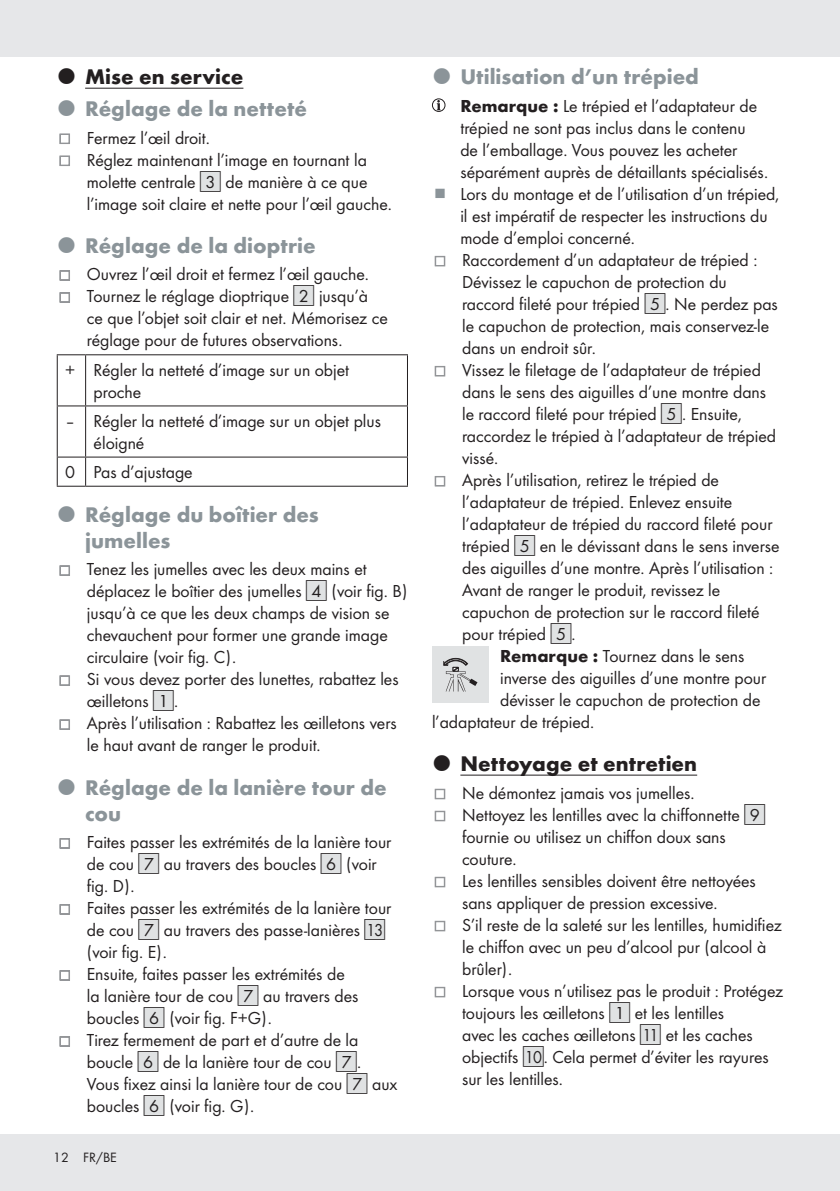
<style>
.page{position:relative;width:840px;height:1191px;background:#fff}
.page>*{position:absolute;margin:0;border:0;box-sizing:border-box;transform-origin:0 0}
.t1{font:700 22px/26px "Futura";color:#8b9499}
.t2{font:700 22px "Futura";color:#231f20}
.t3{font:18px/22px "Futura Boo";color:#231f20}
.t4{font:14px "Futura Boo";color:#231f20}
.s1{font-family:"IMP Lidl Num Box";font-size:15.8px;color:#e0e2e3}
.s2{font-family:"IMP Lidl Num Box";font-size:15.8px}
.s3{font-family:"Futura";font-weight:700}
</style>
<div class="page">
<div style="left:0;top:0;width:839px;height:57px;background:#e6e7e9"></div>
<div style="left:0;top:1134px;width:839px;height:57px;background:#e6e7e9"></div>
<hr style="left:85px;top:88px;width:158px;height:1px;background:#231f20">
<svg style="left:57px;top:354px;width:29px;height:1px"></svg>
<hr style="left:57px;top:355px;width:1px;height:50px;background:#231f20">
<hr style="left:86px;top:354px;width:322px;height:1px;background:#231f20">
<hr style="left:85px;top:355px;width:1px;height:50px;background:#231f20">
<hr style="left:407px;top:355px;width:1px;height:50px;background:#231f20">
<svg style="left:57px;top:405px;width:29px;height:1px"></svg>
<hr style="left:57px;top:406px;width:1px;height:50px;background:#231f20">
<hr style="left:86px;top:405px;width:322px;height:1px;background:#231f20">
<hr style="left:85px;top:406px;width:1px;height:50px;background:#231f20">
<hr style="left:407px;top:406px;width:1px;height:50px;background:#231f20">
<hr style="left:86px;top:456px;width:322px;height:1px;background:#231f20">
<svg style="left:407px;top:457px;width:1px;height:29px"></svg>
<svg style="left:57px;top:456px;width:29px;height:31px"></svg>
<hr style="left:86px;top:486px;width:322px;height:1px;background:#231f20">
<hr style="left:460px;top:774px;width:236px;height:1px;background:#231f20">
<div style="left:432px;top:98px;width:13px;height:14px;border:1px solid #231f20;border-radius:50%"></div>
<svg style="left:436px;top:100px;width:4px;height:10px"></svg>
<div style="left:432px;top:646px;width:56px;height:57px;background:#e0e2e3"></div>
<svg style="left:443px;top:658px;width:34px;height:33px"></svg>
<p class="t2" style="left:85px;top:61px;width:160px">Mise en service</p>
<p class="t1" style="left:85px;top:94px;width:223px">Réglage de la netteté</p>
<p class="t3" style="left:87px;top:126px;width:306px">Fermez l’œil droit.<br>Réglez maintenant l’image en tournant la molette centrale <span class="s1">[</span><span class="s2">3]</span> de manière à ce que l’image soit claire et nette pour l’œil gauche.</p>
<p class="t1" style="left:85px;top:230px;width:232px">Réglage de la dioptrie</p>
<p class="t3" style="left:87px;top:262px;width:302px">Ouvrez l’œil droit et fermez l’œil gauche.<br>Tournez le réglage dioptrique <span class="s1">[</span><span class="s2">2]</span> jusqu’à ce que l’objet soit clair et net. Mémorisez ce réglage pour de futures observations.</p>
<p class="t3" style="left:94px;top:358px;width:257px;text-indent:-28px">+ Régler la netteté d’image sur un objet proche</p>
<p class="t3" style="left:94px;top:409px;width:289px;text-indent:-28px">– Régler la netteté d’image sur un objet plus éloigné</p>
<p class="t3" style="left:65px;top:460px;width:129px">0 Pas d’ajustage</p>
<p class="t1" style="left:85px;top:500px;width:235px">Réglage du boîtier des jumelles</p>
<p class="t3" style="left:87px;top:557px;width:322px">Tenez les jumelles avec les deux mains et déplacez le boîtier des jumelles <span class="s1">[</span><span class="s2">4]</span> (voir fig. B) jusqu’à ce que les deux champs de vision se chevauchent pour former une grande image circulaire (voir fig. C).<br>Si vous devez porter des lunettes, rabattez les œilletons <span class="s1">[</span><span class="s2">1]</span>.<br>Après l’utilisation : Rabattez les œilletons vers le haut avant de ranger le produit.</p>
<p class="t1" style="left:85px;top:772px;width:303px">Réglage de la lanière tour de cou</p>
<p class="t3" style="left:87px;top:830px;width:312px">Faites passer les extrémités de la lanière tour de cou <span class="s1">[</span><span class="s2">7]</span> au travers des boucles <span class="s1">[</span><span class="s2">6]</span> (voir fig. D).<br>Faites passer les extrémités de la lanière tour de cou <span class="s1">[</span><span class="s2">7]</span> au travers des passe-lanières <span class="s1">[</span><span class="s2">13] </span>(voir fig. E).<br>Ensuite, faites passer les extrémités de<br>la lanière tour de cou <span class="s1">[</span><span class="s2">7]</span> au travers des boucles <span class="s1">[</span><span class="s2">6]</span> (voir fig. F+G).<br>Tirez fermement de part et d’autre de la boucle <span class="s1">[</span><span class="s2">6]</span> de la lanière tour de cou <span class="s1">[</span><span class="s2">7]</span>.<br>Vous fixez ainsi la lanière tour de cou <span class="s1">[</span><span class="s2">7]</span> aux boucles <span class="s1">[</span><span class="s2">6]</span> (voir fig. G).</p>
<p class="t4" style="left:53px;top:1147px;width:65px">12 FR/BE</p>
<p class="t1" style="left:460px;top:62px;width:240px">Utilisation d’un trépied</p>
<p class="t3" style="left:460px;top:94px;width:298px"><span class="s3">Remarque :</span> Le trépied et l’adaptateur de</p>
<p class="t3" style="left:460px;top:116px;width:287px">trépied ne sont pas inclus dans le contenu</p>
<p class="t3" style="left:460px;top:138px;width:278px">de l’emballage. Vous pouvez les acheter</p>
<p class="t3" style="left:460px;top:160px;width:309px">séparément auprès de détaillants spécialisés.</p>
<p class="t3" style="left:460px;top:182px;width:320px">Lors du montage et de l’utilisation d’un trépied,</p>
<p class="t3" style="left:460px;top:204px;width:308px">il est impératif de respecter les instructions du</p>
<p class="t3" style="left:460px;top:226px;width:176px">mode d’emploi concerné.</p>
<p class="t3" style="left:462px;top:248px;width:296px">Raccordement d’un adaptateur de trépied :</p>
<p class="t3" style="left:462px;top:270px;width:266px">Dévissez le capuchon de protection du</p>
<p class="t3" style="left:462px;top:292px;width:317px">raccord fileté pour trépied <span class="s1">[</span><span class="s2">5]</span>. Ne perdez pas</p>
<p class="t3" style="left:462px;top:314px;width:308px">le capuchon de protection, mais conservez-le</p>
<p class="t3" style="left:462px;top:336px;width:135px">dans un endroit sûr.</p>
<p class="t3" style="left:462px;top:358px;width:300px">Vissez le filetage de l’adaptateur de trépied</p>
<p class="t3" style="left:462px;top:380px;width:305px">dans le sens des aiguilles d’une montre dans</p>
<p class="t3" style="left:462px;top:402px;width:281px">le raccord fileté pour trépied <span class="s1">[</span><span class="s2">5]</span>. Ensuite,</p>
<p class="t3" style="left:462px;top:424px;width:315px">raccordez le trépied à l’adaptateur de trépied</p>
<p class="t3" style="left:462px;top:446px;width:38px">vissé.</p>
<p class="t3" style="left:462px;top:468px;width:258px">Après l’utilisation, retirez le trépied de</p>
<p class="t3" style="left:462px;top:490px;width:271px">l’adaptateur de trépied. Enlevez ensuite</p>
<p class="t3" style="left:462px;top:512px;width:312px">l’adaptateur de trépied du raccord fileté pour</p>
<p class="t3" style="left:462px;top:534px;width:319px">trépied <span class="s1">[</span><span class="s2">5]</span> en le dévissant dans le sens inverse</p>
<p class="t3" style="left:462px;top:556px;width:312px">des aiguilles d’une montre. Après l’utilisation :</p>
<p class="t3" style="left:462px;top:578px;width:259px">Avant de ranger le produit, revissez le</p>
<p class="t3" style="left:462px;top:600px;width:299px">capuchon de protection sur le raccord fileté</p>
<p class="t3" style="left:462px;top:622px;width:115px">pour trépied <span class="s1">[</span><span class="s2">5]</span>.</p>
<p class="t3" style="left:500px;top:644px;width:246px"><span class="s3">Remarque :</span> Tournez dans le sens</p>
<p class="t3" style="left:500px;top:666px;width:267px">inverse des aiguilles d’une montre pour</p>
<p class="t3" style="left:500px;top:688px;width:262px">dévisser le capuchon de protection de</p>
<p class="t3" style="left:432px;top:710px;width:164px">l’adaptateur de trépied.</p>
<p class="t2" style="left:460px;top:747px;width:238px">Nettoyage et entretien</p>
<p class="t3" style="left:462px;top:781px;width:322px">Ne démontez jamais vos jumelles.<br>Nettoyez les lentilles avec la chiffonnette <span class="s1">[</span><span class="s2">9] </span>fournie ou utilisez un chiffon doux sans couture.<br>Les lentilles sensibles doivent être nettoyées sans appliquer de pression excessive.<br>S’il reste de la saleté sur les lentilles, humidifiez le chiffon avec un peu d’alcool pur (alcool à brûler).<br>Lorsque vous n’utilisez pas le produit : Protégez toujours les œilletons <span class="s1">[</span><span class="s2">1]</span> et les lentilles<br>avec les caches œilletons <span class="s1">[</span><span class="s2">11]</span> et les caches objectifs <span class="s1">[</span><span class="s2">10]</span>. Cela permet d’éviter les rayures sur les lentilles.</p>
</div>
